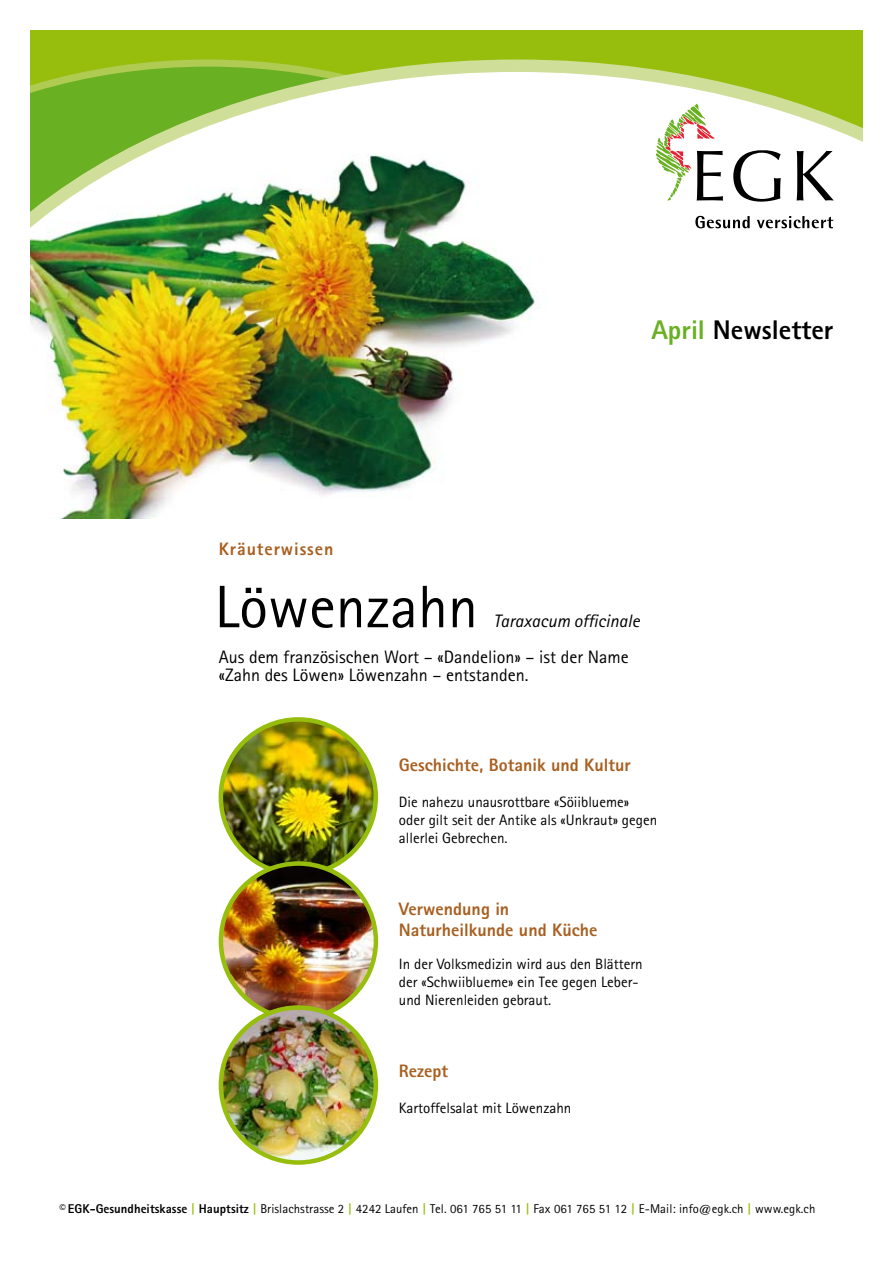
<style>
.page{position:relative;width:893px;height:1263px;background:#fff}
.page>*{position:absolute;margin:0;border:0;box-sizing:border-box;transform-origin:0 0}
.t1{font:60px "Rotis Sans Serif";color:#000}
.t2{font:800 27px "Rotis Sans Serif";color:#000}
.t3{font:18px/18px "Rotis Sans Serif";color:#000}
.t4{font:800 18px/21px "Rotis Sans Serif";color:#a85f20}
.t5{font:italic 18px "Rotis Sans Serif";color:#000}
.t6{font:800 18px "Rotis Sans Serif";letter-spacing:.05em;color:#a85f20}
.t7{font:15px/18px "Rotis Sans Serif";color:#000}
.t8{font:12.75px "Rotis Sans Serif";letter-spacing:.005em;color:#000}
.s1{color:#6ab023}
.s2{font-weight:800}
.s3{font-weight:800;color:#97be0d}
</style>
<div class="page">
<div style="left:0;top:0;width:893px;height:200px;background:#97be0d"></div>
<img style="left:30px;top:60px;width:833px;height:459px">
<svg style="left:656px;top:104px;width:67px;height:97px;background:#d8d6c6"></svg>
<svg style="left:733px;top:150px;width:48px;height:52px;background:#bdbdbd"></svg>
<svg style="left:797px;top:151px;width:36px;height:50px;background:#a7a7a7"></svg>
<svg style="left:695px;top:216px;width:55px;height:12px"></svg>
<svg style="left:757px;top:216px;width:76px;height:12px"></svg>
<div style="left:0;top:0;width:30px;height:1263px;background:#fff"></div>
<div style="left:0;top:0;width:893px;height:30px;background:#fff"></div>
<div style="left:863px;top:0;width:30px;height:1263px;background:#fff"></div>
<img style="left:221px;top:719px;width:155px;height:155px;border-radius:77px">
<div style="left:219px;top:717px;width:159px;height:160px;border:4px solid #97be0d;border-radius:50%"></div>
<img style="left:221px;top:863px;width:155px;height:155px;border-radius:77px">
<div style="left:219px;top:861px;width:159px;height:160px;border:4px solid #97be0d;border-radius:50%"></div>
<img style="left:221px;top:1007px;width:155px;height:155px;border-radius:77px">
<div style="left:219px;top:1005px;width:159px;height:160px;border:4px solid #97be0d;border-radius:50%"></div>
<h2 class="t2" style="left:651px;top:313px;width:183px"><span class="s1">April</span> Newsletter</h2>
<p class="t6" style="left:219px;top:538px;width:116px">Kräuterwissen</p>
<h1 class="t1" style="left:215px;top:571px;width:265px">Löwenzahn</h1>
<p class="t5" style="left:493px;top:610px;width:148px">Taraxacum officinale</p>
<p class="t3" style="left:219px;top:648px;width:412px">Aus dem französischen Wort – «Dandelion» – ist der Name «Zahn des Löwen» Löwenzahn – entstanden.</p>
<p class="t4" style="left:399px;top:754px;width:233px">Geschichte, Botanik und Kultur</p>
<p class="t7" style="left:399px;top:793px;width:260px">Die nahezu unausrottbare «Söiiblueme» oder gilt seit der Antike als «Unkraut» gegen allerlei Gebrechen.</p>
<p class="t4" style="left:399px;top:898px;width:200px">Verwendung in<br>Naturheilkunde und Küche</p>
<p class="t7" style="left:399px;top:955px;width:245px">In der Volksmedizin wird aus den Blättern der «Schwiiblueme» ein Tee gegen Leber&shy;und Nierenleiden gebraut.</p>
<p class="t4" style="left:399px;top:1060px;width:51px">Rezept</p>
<p class="t7" style="left:399px;top:1099px;width:174px">Kartoffelsalat mit Löwenzahn</p>
<p class="t8" style="left:60px;top:1201px;width:757px"><span class="s2">© EGK-Gesundheitskasse</span> <span class="s3">|</span> <span class="s2">Hauptsitz</span> <span class="s3">|</span> Brislachstrasse 2 <span class="s3">|</span> 4242 Laufen <span class="s3">|</span> Tel. 061 765 51 11 <span class="s3">|</span> Fax 061 765 51 12 <span class="s3">|</span> E-Mail: info@egk.ch <span class="s3">|</span> www.egk.ch</p>
</div>
